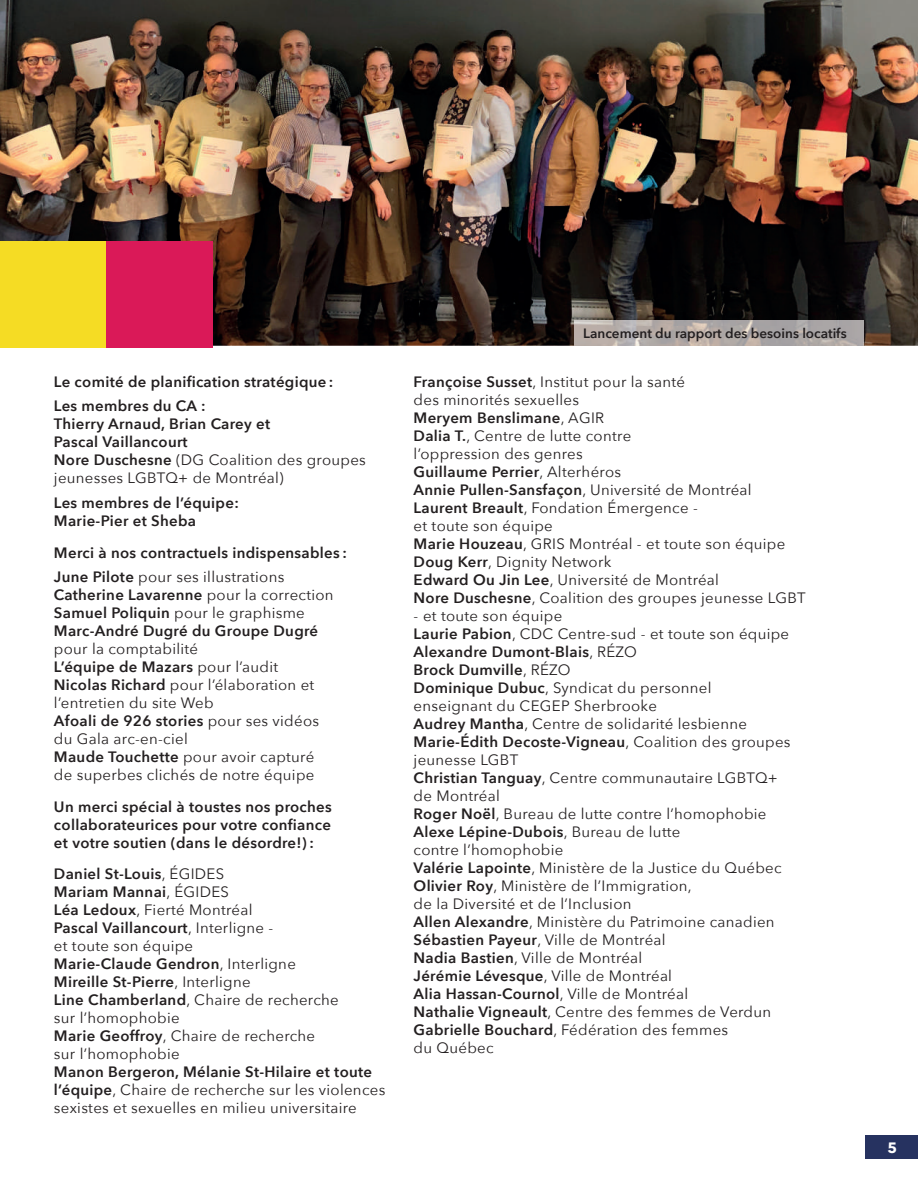
<style>
.page{position:relative;width:918px;height:1188px;background:#fff}
.page>*{position:absolute;margin:0;border:0;box-sizing:border-box;transform-origin:0 0}
.t1{font:15px/18px "Avenir Next";letter-spacing:.02em;color:#231f20}
.t2{font:600 15px/18px "Avenir Next";letter-spacing:.02em;color:#231f20}
.t3{font:700 15px "Avenir Next";color:#fff}
.t4{font:600 13.5px "Avenir Next";color:#231f20}
.s1{font-weight:400}
.s2{font-weight:600}
</style>
<div class="page">
<div style="left:865px;top:1136px;width:53px;height:23px;background:#263260"></div>
<img style="left:0;top:0;width:918px;height:346px">
<img style="left:575px;top:321px;width:289px;height:25px">
<div style="left:0;top:241px;width:106px;height:106px;background:#f5dc24"></div>
<div style="left:106px;top:241px;width:106px;height:106px;background:#da1958"></div>
<p class="t2" style="left:54px;top:369px;width:281px;line-height:24.8px">Le comité de planification stratégique :<br>Les membres du CA :</p>
<p class="t2" style="left:54px;top:415px;width:313px">Thierry Arnaud, Brian Carey et<br>Pascal Vaillancourt<br>Nore Duschesne <span class="s1">(DG Coalition des groupes jeunesses LGBTQ+ de Montréal)</span></p>
<p class="t2" style="left:54px;top:493px;width:186px">Les membres de l’équipe:<br>Marie-Pier et Sheba</p>
<p class="t2" style="left:54px;top:540px;width:294px;line-height:24.8px">Merci à nos contractuels indispensables :<br>June Pilote <span class="s1">pour ses illustrations</span></p>
<p class="t2" style="left:54px;top:586px;width:281px">Catherine Lavarenne <span class="s1">pour la correction<br></span>Samuel Poliquin <span class="s1">pour le graphisme<br></span>Marc-André Dugré du Groupe Dugré</p>
<p class="t1" style="left:54px;top:639px;width:267px">pour la comptabilité<br><span class="s2">L’équipe de Mazars</span> pour l’audit<br><span class="s2">Nicolas Richard</span> pour l’élaboration et l’entretien du site Web<br><span class="s2">Afoali de 926 stories</span> pour ses vidéos du Gala arc-en-ciel<br><span class="s2">Maude Touchette</span> pour avoir capturé de superbes clichés de notre équipe</p>
<p class="t2" style="left:54px;top:797px;width:279px;text-align:justify">Un merci spécial à toustes nos proches collaborateurices pour votre confiance et votre soutien (dans le désordre!) :</p>
<p class="t1" style="left:54px;top:864px;width:286px"><span class="s2">Daniel St-Louis</span>, ÉGIDES<br><span class="s2">Mariam Mannai</span>, ÉGIDES<br><span class="s2">Léa Ledoux</span>, Fierté Montréal<br><span class="s2">Pascal Vaillancourt</span>, Interligne -<br>et toute son équipe<br><span class="s2">Marie-Claude Gendron</span>, Interligne<br><span class="s2">Mireille St-Pierre</span>, Interligne<br><span class="s2">Line Chamberland</span>, Chaire de recherche sur l’homophobie<br><span class="s2">Marie Geoffroy</span>, Chaire de recherche sur l’homophobie</p>
<p class="t1" style="left:54px;top:1062px;width:333px"><span class="s2">Manon Bergeron, Mélanie St-Hilaire et toute l’équipe</span>, Chaire de recherche sur les violences sexistes et sexuelles en milieu universitaire</p>
<p class="t4" style="left:583px;top:322px;width:265px">Lancement du rapport des besoins locatifs</p>
<p class="t1" style="left:414px;top:372px;width:394px"><span class="s2">Françoise Susset</span>, Institut pour la santé<br>des minorités sexuelles<br><span class="s2">Meryem Benslimane</span>, AGIR<br><span class="s2">Dalia T.</span>, Centre de lutte contre<br>l’oppression des genres<br><span class="s2">Guillaume Perrier</span>, Alterhéros<br><span class="s2">Annie Pullen-Sansfaçon</span>, Université de Montréal <span class="s2">Laurent Breault</span>, Fondation Émergence -<br>et toute son équipe<br><span class="s2">Marie Houzeau</span>, GRIS Montréal - et toute son équipe <span class="s2">Doug Kerr</span>, Dignity Network<br><span class="s2">Edward Ou Jin Lee</span>, Université de Montréal<br><span class="s2">Nore Duschesne</span>, Coalition des groupes jeunesse LGBT</p>
<p class="t1" style="left:414px;top:606px;width:378px">- et toute son équipe<br><span class="s2">Laurie Pabion</span>, CDC Centre-sud - et toute son équipe <span class="s2">Alexandre Dumont-Blais</span>, RÉZO<br><span class="s2">Brock Dumville</span>, RÉZO<br><span class="s2">Dominique Dubuc</span>, Syndicat du personnel enseignant du CEGEP Sherbrooke<br><span class="s2">Audrey Mantha</span>, Centre de solidarité lesbienne <span class="s2">Marie-Édith Decoste-Vigneau</span>, Coalition des groupes jeunesse LGBT<br><span class="s2">Christian Tanguay</span>, Centre communautaire LGBTQ+ de Montréal<br><span class="s2">Roger Noël</span>, Bureau de lutte contre l’homophobie <span class="s2">Alexe Lépine-Dubois</span>, Bureau de lutte<br>contre l’homophobie<br><span class="s2">Valérie Lapointe</span>, Ministère de la Justice du Québec <span class="s2">Olivier Roy</span>, Ministère de l’Immigration,<br>de la Diversité et de l’Inclusion<br><span class="s2">Allen Alexandre</span>, Ministère du Patrimoine canadien <span class="s2">Sébastien Payeur</span>, Ville de Montréal<br><span class="s2">Nadia Bastien</span>, Ville de Montréal<br><span class="s2">Jérémie Lévesque</span>, Ville de Montréal<br><span class="s2">Alia Hassan-Cournol</span>, Ville de Montréal<br><span class="s2">Nathalie Vigneault</span>, Centre des femmes de Verdun <span class="s2">Gabrielle Bouchard</span>, Fédération des femmes<br>du Québec</p>
<p class="t3" style="left:887px;top:1135px;width:11px">5</p>
</div>
